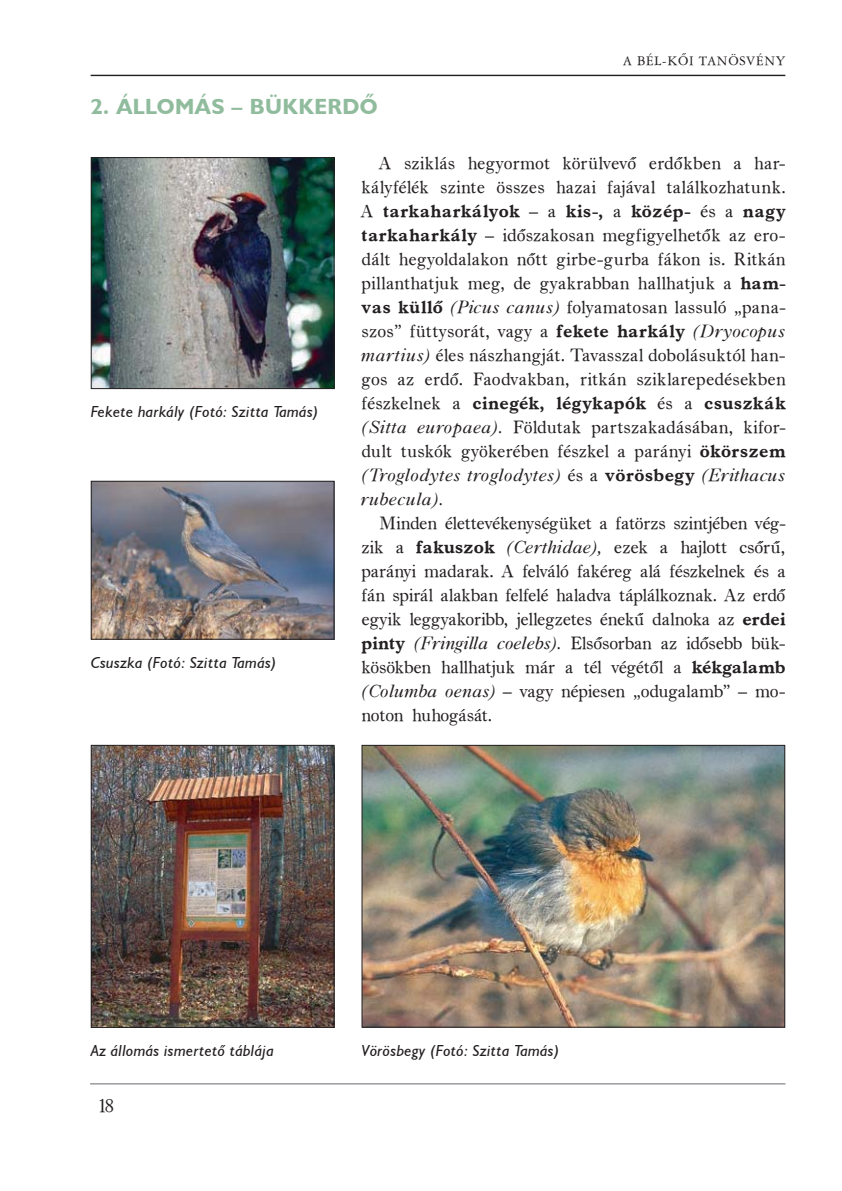
<style>
.page{position:relative;width:842px;height:1191px;background:#fff}
.page>*{position:absolute;margin:0;border:0;box-sizing:border-box;transform-origin:0 0}
.t1{font:700 22px "Humanist 521 PFL";letter-spacing:.025em;color:#90bc9d}
.t2{font:19px "Dutch 766 PFL";color:#231f20}
.t3{font:18px/24px "Dutch 766 PFL";letter-spacing:.015em;color:#231f20;text-align:justify}
.t4{font:italic 16px "Humanist 521 PFL";letter-spacing:.02em;color:#231f20}
.t5{font:14px "American Garamond PFL";letter-spacing:.05em;color:#231f20}
.s1{font-weight:700}
.s2{font-style:italic}
</style>
<div class="page">
<hr style="left:91px;top:75px;width:694px;height:1px;background:#231f20">
<hr style="left:90px;top:1083px;width:695px;height:1px;background:#bbbdc0">
<img style="left:93px;top:159px;width:239px;height:228px">
<div style="left:91px;top:157px;width:243px;height:232px;border:1px solid #231f20"></div>
<img style="left:93px;top:483px;width:239px;height:155px">
<div style="left:91px;top:481px;width:243px;height:159px;border:1px solid #231f20"></div>
<img style="left:363px;top:747px;width:420px;height:278px">
<div style="left:361px;top:745px;width:424px;height:282px;border:1px solid #231f20"></div>
<img style="left:93px;top:747px;width:239px;height:279px">
<div style="left:91px;top:745px;width:243px;height:283px;border:1px solid #231f20"></div>
<p class="t1" style="left:91px;top:98px;width:289px">2. ÁLLOMÁS – BÜKKERDŐ</p>
<p class="t5" style="left:623px;top:56px;width:164px">A BÉL-KÕI TANÖSVÉNY</p>
<p class="t4" style="left:91px;top:406px;width:229px">Fekete harkály (Fotó: Szitta Tamás)</p>
<p class="t4" style="left:91px;top:657px;width:187px">Csuszka (Fotó: Szitta Tamás)</p>
<p class="t3" style="left:361px;top:153px;width:425px;text-indent:18px">A sziklás hegyormot körülvevő erdőkben a har&shy;kályfélék szinte összes hazai fajával találkozhatunk.<br>A <span class="s1">tarkaharkályok</span> – a <span class="s1">kis-,</span> a <span class="s1">közép-</span> és a <span class="s1">nagy tarkaharkály</span> – időszakosan megfigyelhetők az ero&shy;dált hegyoldalakon nőtt girbe-gurba fákon is. Ritkán pillanthatjuk meg, de gyakrabban hallhatjuk a <span class="s1">ham&shy;vas küllő</span> <span class="s2">(Picus canus)</span> folyamatosan lassuló „pana&shy;szos” füttysorát, vagy a <span class="s1">fekete harkály</span> <span class="s2">(Dryocopus martius)</span> éles nászhangját. Tavasszal dobolásuktól han&shy;gos az erdő. Faodvakban, ritkán sziklarepedésekben fészkelnek a <span class="s1">cinegék, légykapók</span> és a <span class="s1">csuszkák </span><span class="s2">(Sitta europaea).</span> Földutak partszakadásában, kifor&shy;dult tuskók gyökerében fészkel a parányi <span class="s1">ökörszem </span><span class="s2">(Troglodytes troglodytes)</span> és a <span class="s1">vörösbegy</span> <span class="s2">(Erithacus rubecula).</span></p>
<p class="t3" style="left:361px;top:513px;width:425px;text-indent:18px">Minden élettevékenységüket a fatörzs szintjében vég&shy;zik a <span class="s1">fakuszok</span> <span class="s2">(Certhidae),</span> ezek a hajlott csőrű, parányi madarak. A felváló fakéreg alá fészkelnek és a fán spirál alakban felfelé haladva táplálkoznak. Az erdő egyik leggyakoribb, jellegzetes énekű dalnoka az <span class="s1">erdei pinty</span> <span class="s2">(Fringilla coelebs).</span> Elsősorban az idősebb bük&shy;kösökben hallhatjuk már a tél végétől a <span class="s1">kékgalamb </span><span class="s2">(Columba oenas) –</span> vagy népiesen „odugalamb” – mo&shy;noton huhogását.</p>
<p class="t4" style="left:91px;top:1045px;width:185px">Az állomás ismertetõ táblája</p>
<p class="t4" style="left:361px;top:1044px;width:200px">Vörösbegy (Fotó: Szitta Tamás)</p>
<p class="t2" style="left:98px;top:1099px;width:17px">18</p>
</div>
